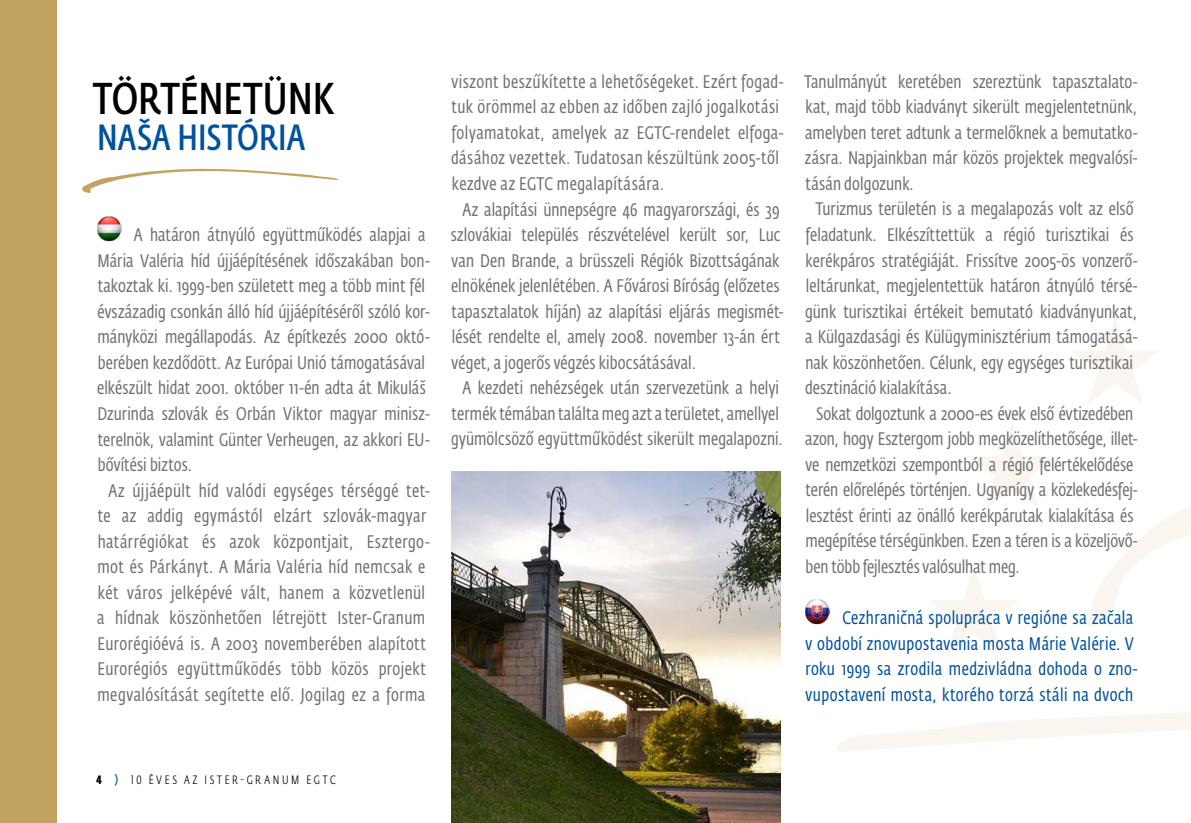
<style>
.page{position:relative;width:1191px;height:823px;background:#fff}
.page>*{position:absolute;margin:0;border:0;box-sizing:border-box;transform-origin:0 0}
.t1{font:600 44px "Fedra Sans Cond Std";color:#000}
.t2{font:600 36px "Fedra Sans Cond Std";letter-spacing:.005em;color:#00519e}
.t3{font:18px/25.6px "Fedra Sans Cond Std";letter-spacing:.01em;color:#707172}
.t4{font:18px/25.6px "Fedra Sans Cond Std";letter-spacing:.03em;color:#707172}
.t5{font:18px/25.6px "Fedra Sans Cond Std";letter-spacing:.03em;color:#00519e}
.t6{font:300 12px "Fedra Sans Cond Std";letter-spacing:.23em;color:#000}
.s1{font-weight:700}
.s2{font-weight:600;color:#00519e}
</style>
<div class="page">
<div style="left:0;top:0;width:57px;height:822px;background:#c3a360"></div>
<svg style="left:837px;top:318px;width:354px;height:433px"></svg>
<img style="left:97px;top:216px;width:25px;height:25px">
<img style="left:805px;top:599px;width:25px;height:25px">
<svg style="left:82px;top:168px;width:256px;height:25px"></svg>
<img style="left:451px;top:471px;width:329px;height:351px">
<h1 class="t1" style="left:93px;top:72px;width:242px">TÖRTÉNETÜNK</h1>
<h2 class="t2" style="left:97px;top:115px;width:210px">NAŠA HISTÓRIA</h2>
<p class="t3" style="left:97px;top:222px;width:334px;text-indent:37px">A határon átnyúló együttműködés alapjai a Mária Valéria híd újjáépítésének időszakában bon&shy;takoztak ki. 1999-ben született meg a több mint fél évszázadig csonkán álló híd újjáépítéséről szóló kor&shy;mányközi megállapodás. Az építkezés 2000 októ&shy;berében kezdődött. Az Európai Unió támogatásával elkészült hidat 2001. október 11-én adta át Mikuláš Dzurinda szlovák és Orbán Viktor magyar minisz&shy;terelnök, valamint Günter Verheugen, az akkori EU&shy;bővítési biztos.</p>
<p class="t4" style="left:97px;top:477px;width:334px;text-indent:11px">Az újjáépült híd valódi egységes térséggé tet&shy;te az addig egymástól elzárt szlovák-magyar határrégiókat és azok központjait, Esztergo&shy;mot és Párkányt. A Mária Valéria híd nemcsak e két város jelképévé vált, hanem a közvetlenül a hídnak köszönhetően létrejött Ister-Granum Eurorégióévá is. A 2003 novemberében alapított Eurorégiós együttműködés több közös projekt megvalósítását segítette elő. Jogilag ez a forma</p>
<p class="t4" style="left:451px;top:69px;width:334px">viszont beszűkítette a lehetőségeket. Ezért fogad&shy;tuk örömmel az ebben az időben zajló jogalkotási folyamatokat, amelyek az EGTC-rendelet elfoga&shy;dásához vezettek. Tudatosan készültünk 2005-től kezdve az EGTC megalapítására.</p>
<p class="t3" style="left:451px;top:197px;width:334px;text-indent:12px">Az alapítási ünnepségre 46 magyarországi, és 39 szlovákiai település részvételével került sor, Luc van Den Brande, a brüsszeli Régiók Bizottságának elnökének jelenlétében. A Fővárosi Bíróság (előzetes tapasztalatok híján) az alapítási eljárás megismét&shy;lését rendelte el, amely 2008. november 13-án ért véget, a jogerős végzés kibocsátásával.</p>
<p class="t3" style="left:451px;top:375px;width:333px;text-align:center">A kezdeti nehézségek után szervezetünk a helyi termék témában találta meg azt a területet, amellyel gyümölcsöző együttműködést sikerült megalapozni.</p>
<p class="t3" style="left:804px;top:69px;width:334px;text-align:justify">Tanulmányút keretében szereztünk tapasztalato&shy;kat, majd több kiadványt sikerült megjelentetnünk, amelyben teret adtunk a termelőknek a bemutatko&shy;zásra. Napjainkban már közös projektek megvalósí&shy;tásán dolgozunk.</p>
<p class="t3" style="left:805px;top:196px;width:334px;text-indent:11px">Turizmus területén is a megalapozás volt az első feladatunk. Elkészíttettük a régió turisztikai és kerékpáros stratégiáját. Frissítve 2005-ös vonzerő&shy;leltárunkat, megjelentettük határon átnyúló térsé&shy;günk turisztikai értékeit bemutató kiadványunkat, a Külgazdasági és Külügyminisztérium támogatásá&shy;nak köszönhetően. Célunk, egy egységes turisztikai desztináció kialakítása.</p>
<p class="t3" style="left:805px;top:401px;width:334px;text-indent:11px">Sokat dolgoztunk a 2000-es évek első évtizedében azon, hogy Esztergom jobb megközelíthetősége, illet&shy;ve nemzetközi szempontból a régió felértékelődése terén előrelépés történjen. Ugyanígy a közlekedésfej&shy;lesztést érinti az önálló kerékpárutak kialakítása és megépítése térségünkben. Ezen a téren is a közeljövő&shy;ben több fejlesztés valósulhat meg.</p>
<p class="t5" style="left:805px;top:605px;width:334px;text-indent:37px">Cezhraničná spolupráca v regióne sa začala v období znovupostavenia mosta Márie Valérie. V roku 1999 sa zrodila medzivládna dohoda o zno&shy;vupostavení mosta, ktorého torzá stáli na dvoch</p>
<p class="t6" style="left:96px;top:771px;width:241px"><span class="s1">4</span> <span class="s2">)</span> 10 ÉVES AZ ISTER-GRANUM EGTC</p>
</div>
